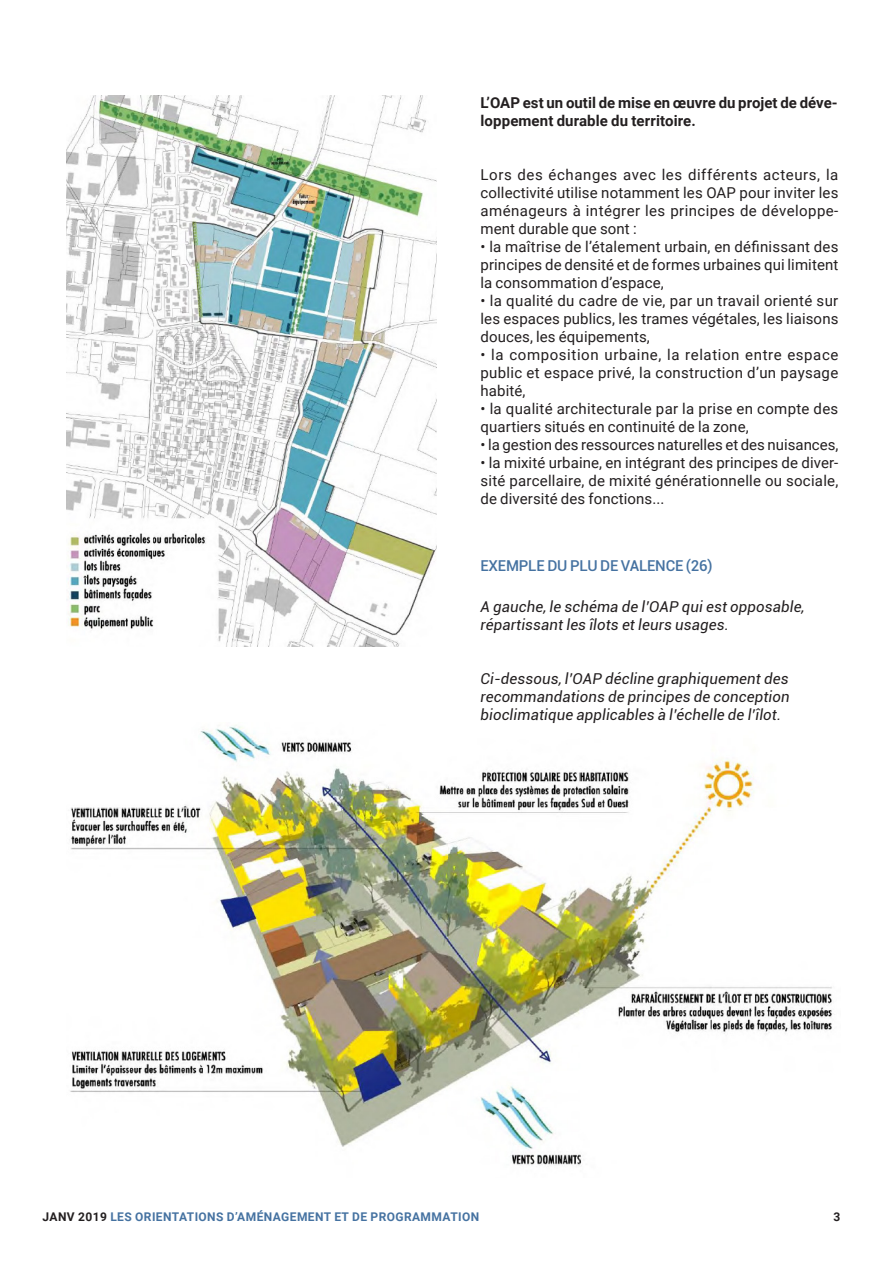
<style>
.page{position:relative;width:893px;height:1263px;background:#fff}
.page>*{position:absolute;margin:0;border:0;box-sizing:border-box;transform-origin:0 0}
.t1{font:15px/18px "Roboto";letter-spacing:.01em;color:#231f20;text-align:justify}
.t2{font:italic 15px/18px "Roboto";letter-spacing:.01em;color:#231f20}
.t3{font:700 15px/18px "Roboto";letter-spacing:.005em;color:#231f20}
.Titre_à_retenir{font:500 15px "Roboto";letter-spacing:-.015em;color:#4572a1}
.Pied_de_page{font:700 12px "Roboto";letter-spacing:.035em;color:#4572a1}
.Pied_de_page-2{font:700 12px "Roboto";color:#231f20}
.s1{color:#231f20}
</style>
<div class="page">
<img style="left:70px;top:726px;width:763px;height:440px">
<img style="left:67px;top:95px;width:369px;height:551px">
<p class="t3" style="left:480px;top:93px;width:359px">L’OAP est un outil de mise en œuvre du projet de déve&shy;loppement durable du territoire.</p>
<p class="t1" style="left:480px;top:165px;width:359px">Lors des échanges avec les différents acteurs, la collectivité utilise notamment les OAP pour inviter les aménageurs à intégrer les principes de développe&shy;ment durable que sont :</p>
<p class="t1" style="left:480px;top:237px;width:359px">• la maîtrise de l’étalement urbain, en définissant des principes de densité et de formes urbaines qui limitent la consommation d’espace,</p>
<p class="t1" style="left:480px;top:291px;width:359px">• la qualité du cadre de vie, par un travail orienté sur les espaces publics, les trames végétales, les liaisons douces, les équipements,</p>
<p class="t1" style="left:480px;top:345px;width:359px">• la composition urbaine, la relation entre espace public et espace privé, la construction d’un paysage habité,</p>
<p class="t1" style="left:480px;top:399px;width:359px">• la qualité architecturale par la prise en compte des quartiers situés en continuité de la zone,</p>
<p class="t1" style="left:480px;top:435px;width:359px">• la gestion des ressources naturelles et des nuisances,</p>
<p class="t1" style="left:480px;top:453px;width:359px">• la mixité urbaine, en intégrant des principes de diver&shy;sité parcellaire, de mixité générationnelle ou sociale, de diversité des fonctions...</p>
<p class="Titre_à_retenir" style="left:480px;top:555px;width:234px">EXEMPLE DU PLU DE VALENCE (26)</p>
<p class="t2" style="left:480px;top:597px;width:326px">A gauche, le schéma de l’OAP qui est opposable, répartissant les îlots et leurs usages.</p>
<p class="t2" style="left:480px;top:669px;width:311px;text-align:justify">Ci-dessous, l’OAP décline graphiquement des recommandations de principes de conception bioclimatique applicables à l’échelle de l’îlot.</p>
<p class="Pied_de_page" style="left:43px;top:1208px;width:438px"><span class="s1">JANV 2019</span> LES ORIENTATIONS D’AMÉNAGEMENT ET DE PROGRAMMATION</p>
<p class="Pied_de_page-2" style="left:833px;top:1208px;width:8px">3</p>
</div>
